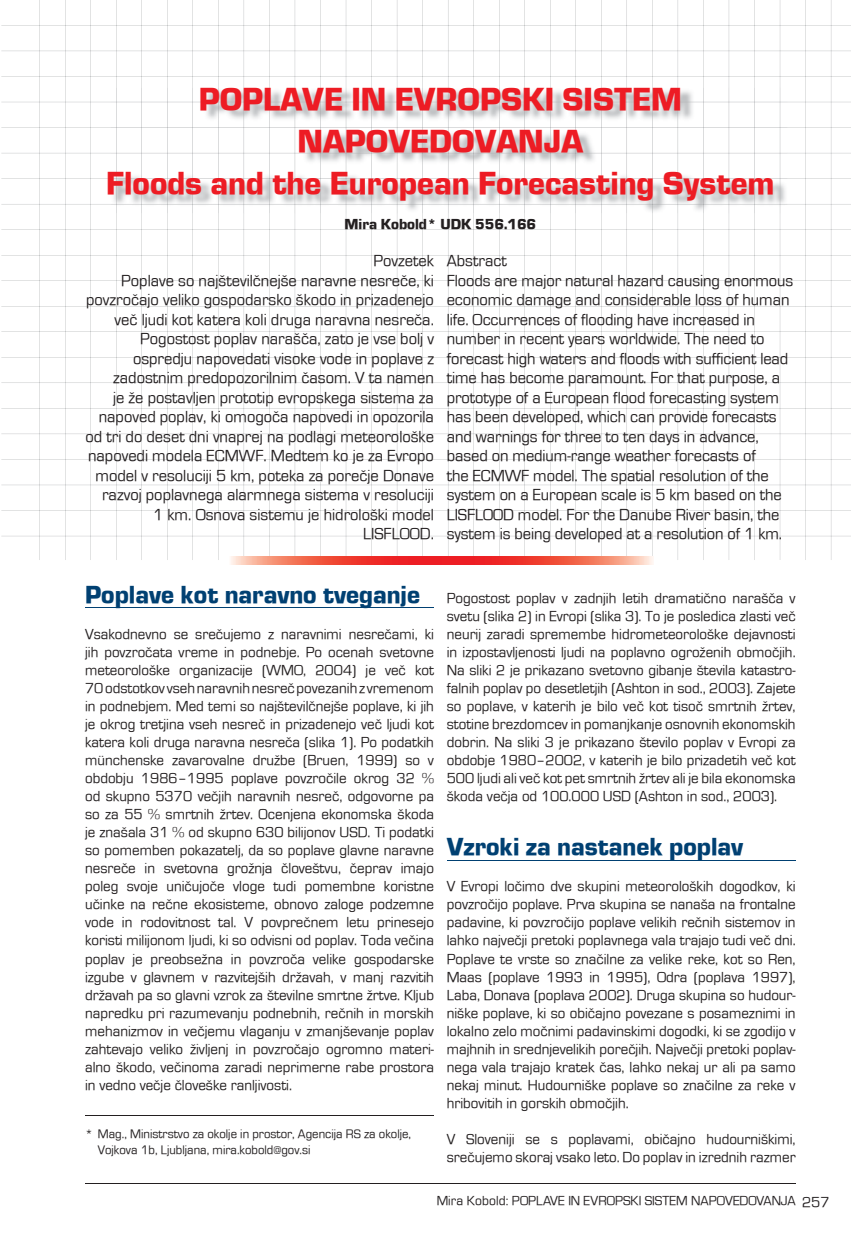
<style>
.page{position:relative;width:851px;height:1234px;background:#fff}
.page>*{position:absolute;margin:0;border:0;box-sizing:border-box;transform-origin:0 0}
.t1{font:33px/42px "Eurostile TEE Blac";color:#ed1c24;text-align:center}
.t2{font:25.5px "Eurostile TEE Blac";color:#004072}
.t3{font:16.5px/19.5px "Eurostile TEE Regu";color:#231f20;text-align:right}
.t4{font:15px/18px "Eurostile TEE Regu";color:#231f20;text-align:justify}
.t5{font:15px "Eurostile TEE Blac";color:#231f20}
.t6{font:13.5px "Eurostile TEE Regu";color:#231f20}
.t7{font:12.75px/15.8px "Eurostile TEE Regu";color:#231f20}
</style>
<div class="page">
<hr style="left:85px;top:1182px;width:710px;height:1px;background:#231f20">
<hr style="left:85px;top:607px;width:349px;height:1px;background:#004072">
<hr style="left:446px;top:859px;width:349px;height:1px;background:#004072">
<svg style="left:1px;top:0;width:849px;height:560px"></svg>
<img style="left:111px;top:88px;width:676px;height:125px">
<svg style="left:227px;top:556px;width:213px;height:8px;background:#f15d50"></svg>
<svg style="left:440px;top:556px;width:213px;height:8px;background:#f15a4d"></svg>
<hr style="left:85px;top:1115px;width:349px;height:1px;background:#231f20">
<h1 class="t1" style="left:106px;top:78px;width:669px">POPLAVE IN EVROPSKI SISTEM<br>NAPOVEDOVANJA<br>Floods and the European Forecasting System</h1>
<p class="t5" style="left:344px;top:216px;width:193px">Mira Kobold* UDK 556.166</p>
<p class="t3" style="left:85px;top:251px;width:350px">Povzetek<br>Poplave so najštevilčnejše naravne nesreče, ki povzročajo veliko gospodarsko škodo in prizadenejo več ljudi kot katera koli druga naravna nesreča.<br>Pogostost poplav narašča, zato je vse bolj v ospredju napovedati visoke vode in poplave z zadostnim predopozorilnim časom. V ta namen<br>je že postavljen prototip evropskega sistema za napoved poplav, ki omogoča napovedi in opozorila od tri do deset dni vnaprej na podlagi meteorološke napovedi modela ECMWF. Medtem ko je za Evropo model v resoluciji 5 km, poteka za porečje Donave razvoj poplavnega alarmnega sistema v resoluciji<br>1 km. Osnova sistemu je hidrološki model LISFLOOD.</p>
<p class="t3" style="left:446px;top:251px;width:348px;text-align:left">Abstract<br>Floods are major natural hazard causing enormous economic damage and considerable loss of human life. Occurrences of flooding have increased in number in recent years worldwide. The need to forecast high waters and floods with sufficient lead time has become paramount. For that purpose, a prototype of a European flood forecasting system has been developed, which can provide forecasts and warnings for three to ten days in advance, based on medium-range weather forecasts of<br>the ECMWF model. The spatial resolution of the system on a European scale is 5 km based on the LISFLOOD model. For the Danube River basin, the system is being developed at a resolution of 1 km.</p>
<h2 class="t2" style="left:85px;top:580px;width:336px">Poplave kot naravno tveganje</h2>
<p class="t4" style="left:85px;top:625px;width:350px">Vsakodnevno se srečujemo z naravnimi nesrečami, ki jih povzročata vreme in podnebje. Po ocenah svetovne meteorološke organizacije (WMO, 2004) je več kot 70 odstotkov vseh naravnih nesreč povezanih z vremenom in podnebjem. Med temi so najštevilčnejše poplave, ki jih je okrog tretjina vseh nesreč in prizadenejo več ljudi kot katera koli druga naravna nesreča (slika 1). Po podatkih münchenske zavarovalne družbe (Bruen, 1999) so v obdobju 1986–1995 poplave povzročile okrog 32 % od skupno 5370 večjih naravnih nesreč, odgovorne pa so za 55 % smrtnih žrtev. Ocenjena ekonomska škoda je znašala 31 % od skupno 630 bilijonov USD. Ti podatki so pomemben pokazatelj, da so poplave glavne naravne nesreče in svetovna grožnja človeštvu, čeprav imajo poleg svoje uničujoče vloge tudi pomembne koristne učinke na rečne ekosisteme, obnovo zaloge podzemne vode in rodovitnost tal. V povprečnem letu prinesejo koristi milijonom ljudi, ki so odvisni od poplav. Toda večina poplav je preobsežna in povzroča velike gospodarske izgube v glavnem v razvitejših državah, v manj razvitih državah pa so glavni vzrok za številne smrtne žrtve. Kljub napredku pri razumevanju podnebnih, rečnih in morskih mehanizmov in večjemu vlaganju v zmanjševanje poplav zahtevajo veliko življenj in povzročajo ogromno materi&shy;alno škodo, večinoma zaradi neprimerne rabe prostora in vedno večje človeške ranljivosti.</p>
<p class="t7" style="left:98px;top:1125px;width:315px;text-indent:-13px">* Mag., Ministrstvo za okolje in prostor, Agencija RS za okolje,<br>Vojkova 1b, Ljubljana, mira.kobold@gov.si</p>
<p class="t4" style="left:446px;top:589px;width:350px">Pogostost poplav v zadnjih letih dramatično narašča v svetu (slika 2) in Evropi (slika 3). To je posledica zlasti več neurij zaradi spremembe hidrometeorološke dejavnosti in izpostavljenosti ljudi na poplavno ogroženih območjih.<br>Na sliki 2 je prikazano svetovno gibanje števila katastro&shy;falnih poplav po desetletjih (Ashton in sod., 2003). Zajete so poplave, v katerih je bilo več kot tisoč smrtnih žrtev, stotine brezdomcev in pomanjkanje osnovnih ekonomskih dobrin. Na sliki 3 je prikazano število poplav v Evropi za obdobje 1980–2002, v katerih je bilo prizadetih več kot 500 ljudi ali več kot pet smrtnih žrtev ali je bila ekonomska škoda večja od 100.000 USD (Ashton in sod., 2003).</p>
<h2 class="t2" style="left:446px;top:832px;width:298px">Vzroki za nastanek poplav</h2>
<p class="t4" style="left:446px;top:877px;width:350px">V Evropi ločimo dve skupini meteoroloških dogodkov, ki povzročijo poplave. Prva skupina se nanaša na frontalne padavine, ki povzročijo poplave velikih rečnih sistemov in lahko največji pretoki poplavnega vala trajajo tudi več dni.<br>Poplave te vrste so značilne za velike reke, kot so Ren, Maas (poplave 1993 in 1995), Odra (poplava 1997), Laba, Donava (poplava 2002). Druga skupina so hudour&shy;niške poplave, ki so običajno povezane s posameznimi in lokalno zelo močnimi padavinskimi dogodki, ki se zgodijo v majhnih in srednjevelikih porečjih. Največji pretoki poplav&shy;nega vala trajajo kratek čas, lahko nekaj ur ali pa samo nekaj minut. Hudourniške poplave so značilne za reke v hribovitih in gorskih območjih.</p>
<p class="t4" style="left:446px;top:1129px;width:350px">V Sloveniji se s poplavami, običajno hudourniškimi, srečujemo skoraj vsako leto. Do poplav in izrednih razmer</p>
<p class="t6" style="left:436px;top:1193px;width:360px">Mira Kobold: POPLAVE IN EVROPSKI SISTEM NAPOVEDOVANJA</p>
<p class="t4" style="left:802px;top:1192px;width:29px">257</p>
</div>
